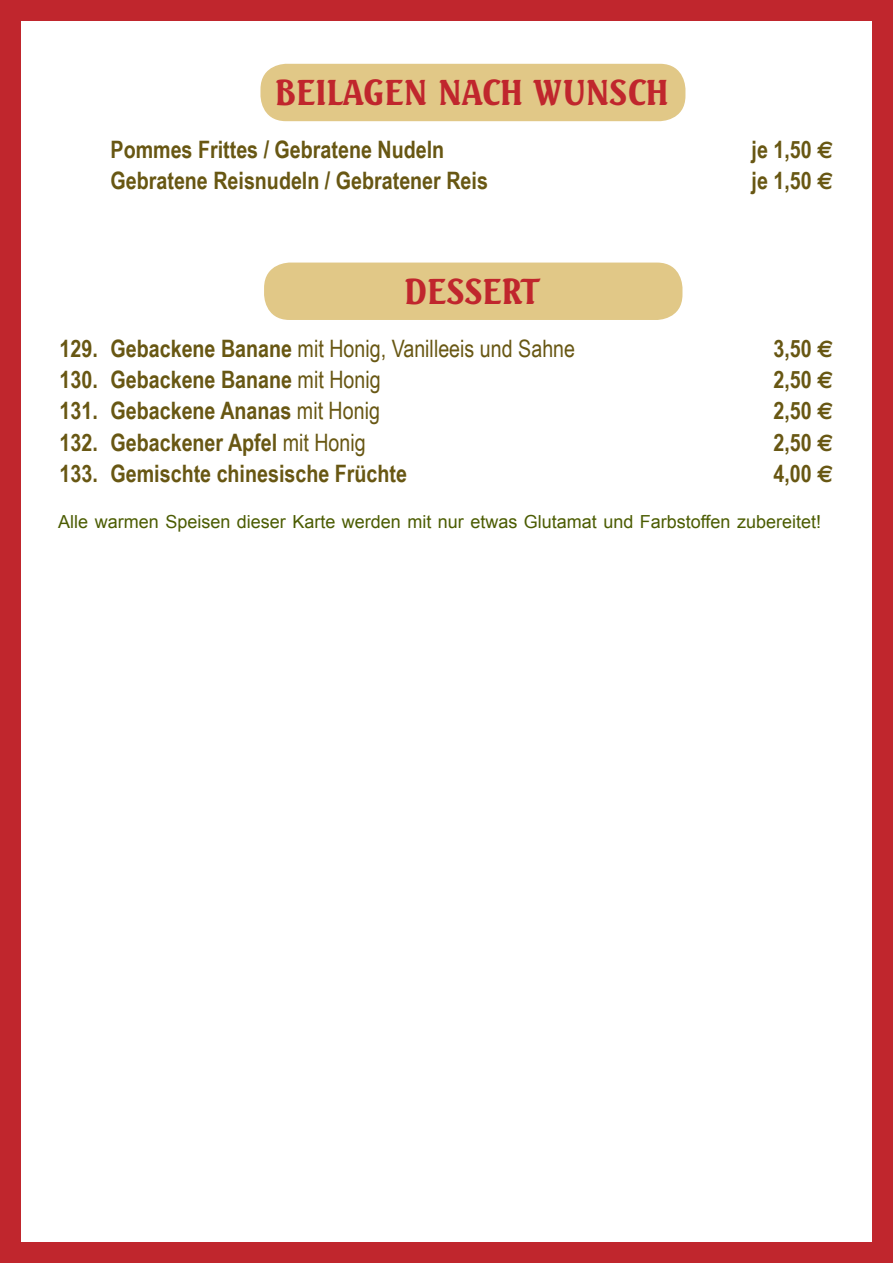
<style>
.page{position:relative;width:893px;height:1263px;background:#c0262d}
.page>*{position:absolute;margin:0;border:0;box-sizing:border-box;transform-origin:0 0}
.t1{font:700 36px "Seagull SB";color:#c0262d}
.t2{font:700 24px "Arial Narrow";color:#685713}
.t3{font:24px "Arial Narrow";color:#685713}
.t4{font:18px "Arial";color:#4b5c02}
.s1{font-family:"Euro Sans"}
.s2{font-weight:700}
.s3{font-weight:400}
</style>
<div class="page">
<div style="left:21px;top:21px;width:851px;height:1221px;background:#fff"></div>
<div style="left:264px;top:263px;width:418px;height:57px;background:#e1c887;border-radius:26px"></div>
<div style="left:260px;top:64px;width:425px;height:57px;background:#e1c887;border-radius:26px"></div>
<h1 class="t1" style="left:275px;top:72px;width:395px">BEILAGEN NACH WUNSCH</h1>
<p class="t2" style="left:111px;top:136px;width:335px">Pommes Frittes / Gebratene Nudeln</p>
<p class="t2" style="left:752px;top:136px;width:83px">je 1,50 <span class="s1">€</span></p>
<p class="t2" style="left:111px;top:167px;width:379px">Gebratene Reisnudeln / Gebratener Reis</p>
<p class="t2" style="left:752px;top:167px;width:83px">je 1,50 <span class="s1">€</span></p>
<h1 class="t1" style="left:405px;top:271px;width:136px">DESSERT</h1>
<p class="t3" style="left:60px;top:335px;width:517px"><span class="s2">129. Gebackene Banane</span> mit Honig, Vanilleeis und Sahne</p>
<p class="t2" style="left:773px;top:334px;width:61px">3,50 <span class="s1">€</span></p>
<p class="t2" style="left:60px;top:366px;width:323px">130. Gebackene Banane <span class="s3">mit Honig</span></p>
<p class="t2" style="left:773px;top:366px;width:61px">2,50 <span class="s1">€</span></p>
<p class="t2" style="left:60px;top:397px;width:322px">131. Gebackene Ananas <span class="s3">mit Honig</span></p>
<p class="t2" style="left:773px;top:397px;width:61px">2,50 <span class="s1">€</span></p>
<p class="t2" style="left:60px;top:428px;width:308px">132. Gebackener Apfel <span class="s3">mit Honig</span></p>
<p class="t2" style="left:773px;top:428px;width:61px">2,50 <span class="s1">€</span></p>
<p class="t2" style="left:60px;top:459px;width:349px">133. Gemischte chinesische Früchte</p>
<p class="t2" style="left:773px;top:459px;width:61px">4,00 <span class="s1">€</span></p>
<p class="t4" style="left:58px;top:511px;width:764px">Alle warmen Speisen dieser Karte werden mit nur etwas Glutamat und Farbstoffen zubereitet!</p>
</div>
